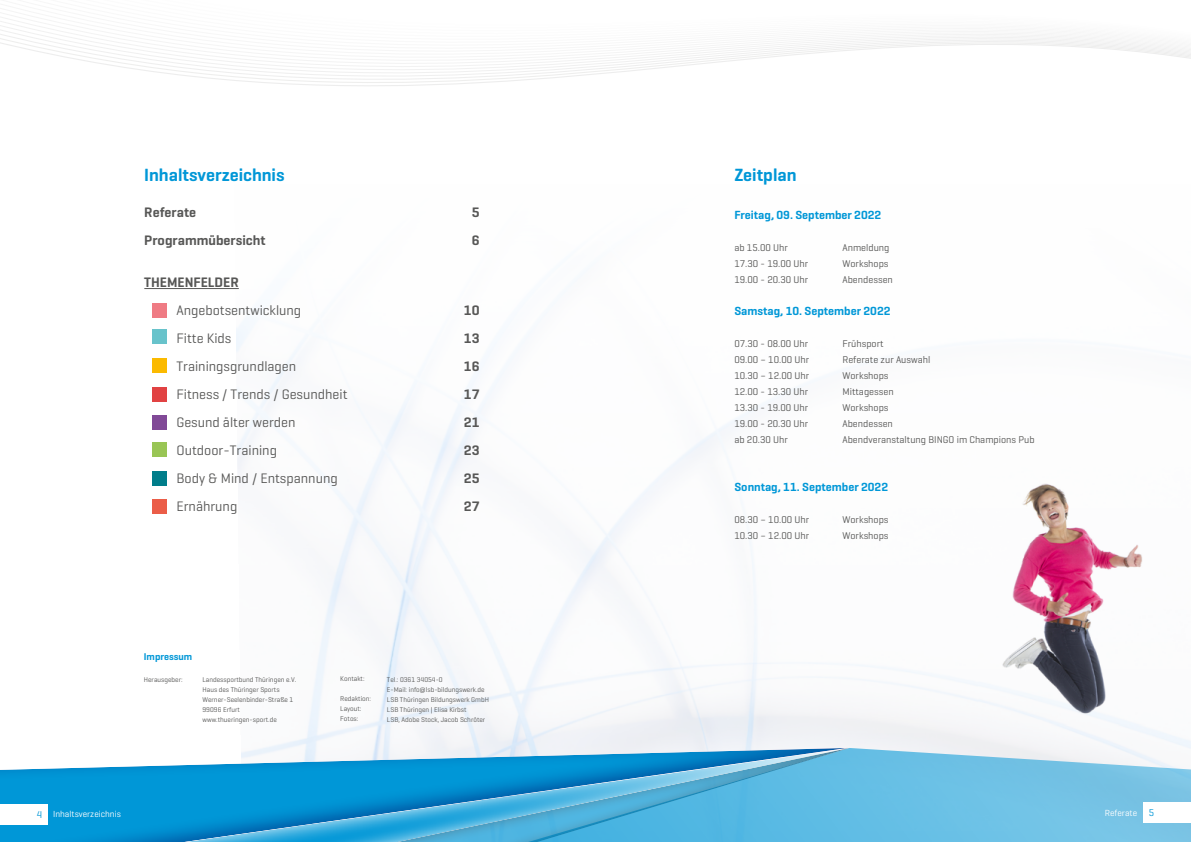
<style>
.page{position:relative;width:1191px;height:842px;background:#fff}
.page>*{position:absolute;margin:0;border:0;box-sizing:border-box;transform-origin:0 0}
.t1{font:600 18px "Geogrotesque";color:#0097d7}
.Fließtext{font:14px "Geogrotesque";color:#575756}
.Fließtext-2{font:600 14px "Geogrotesque";color:#575756}
.t2{font:600 12px "Geogrotesque";color:#0097d7}
.Fließtext-3{font:10px "Geogrotesque";color:#575756}
.t3{font:600 10px "Geogrotesque";color:#0097d7}
.t4{font:10px "Geogrotesque";color:#0097d7}
.Fließtext-4{font:9px "Geogrotesque";color:#fff}
.Fließtext-5{font:7px "Geogrotesque";color:#575756}
</style>
<div class="page">
<img style="left:235px;top:289px;width:956px;height:459px">
<svg style="left:858px;top:748px;width:333px;height:94px;background:#7fc7e7"></svg>
<svg style="left:0;top:764px;width:218px;height:78px;background:#0c99d6"></svg>
<div style="left:218px;top:741px;width:640px;height:101px;background:#000;opacity:.48"></div>
<div style="left:1143px;top:802px;width:48px;height:20px;background:#fff"></div>
<div style="left:0;top:805px;width:48px;height:20px;background:#fff"></div>
<hr style="left:144px;top:288px;width:95px;height:1px;background:#575756">
<div style="left:153px;top:303px;width:14px;height:14px;background:#ef7b84"></div>
<div style="left:153px;top:330px;width:14px;height:14px;background:#68c3cb"></div>
<div style="left:153px;top:358px;width:14px;height:15px;background:#fbba00"></div>
<div style="left:153px;top:387px;width:14px;height:14px;background:#e14243"></div>
<div style="left:153px;top:415px;width:14px;height:14px;background:#814997"></div>
<div style="left:153px;top:442px;width:14px;height:15px;background:#99c555"></div>
<div style="left:153px;top:471px;width:14px;height:14px;background:#007d8a"></div>
<div style="left:153px;top:499px;width:14px;height:14px;background:#eb5d48"></div>
<svg style="left:0;top:12px;width:1191px;height:74px"></svg>
<img style="left:980px;top:458px;width:182px;height:265px">
<p class="t1" style="left:144px;top:163px;width:142px">Inhaltsverzeichnis</p>
<p class="Fließtext-2" style="left:144px;top:203px;width:53px">Referate</p>
<p class="Fließtext-2" style="left:144px;top:231px;width:123px">Programmübersicht</p>
<p class="Fließtext-2" style="left:144px;top:274px;width:96px">THEMENFELDER</p>
<p class="Fließtext" style="left:176px;top:302px;width:126px">Angebotsentwicklung</p>
<p class="Fließtext" style="left:176px;top:330px;width:57px">Fitte Kids</p>
<p class="Fließtext" style="left:176px;top:358px;width:121px">Trainingsgrundlagen</p>
<p class="Fließtext" style="left:176px;top:386px;width:173px">Fitness / Trends / Gesundheit</p>
<p class="Fließtext" style="left:176px;top:414px;width:121px">Gesund älter werden</p>
<p class="Fließtext" style="left:176px;top:442px;width:102px">Outdoor-Training</p>
<p class="Fließtext" style="left:176px;top:470px;width:163px">Body &amp; Mind / Entspannung</p>
<p class="Fließtext" style="left:176px;top:498px;width:62px">Ernährung</p>
<p class="Fließtext-2" style="left:472px;top:203px;width:9px">5</p>
<p class="Fließtext-2" style="left:472px;top:231px;width:9px">6</p>
<p class="Fließtext-2" style="left:464px;top:301px;width:17px">10</p>
<p class="Fließtext-2" style="left:464px;top:329px;width:17px">13</p>
<p class="Fließtext-2" style="left:464px;top:357px;width:17px">16</p>
<p class="Fließtext-2" style="left:464px;top:385px;width:17px">17</p>
<p class="Fließtext-2" style="left:464px;top:413px;width:17px">21</p>
<p class="Fließtext-2" style="left:464px;top:441px;width:17px">23</p>
<p class="Fließtext-2" style="left:464px;top:469px;width:17px">25</p>
<p class="Fließtext-2" style="left:464px;top:497px;width:17px">27</p>
<p class="t1" style="left:734px;top:164px;width:64px">Zeitplan</p>
<p class="t2" style="left:734px;top:207px;width:148px">Freitag, 09. September 2022</p>
<p class="Fließtext-3" style="left:734px;top:241px;width:55px">ab 15.00 Uhr</p>
<p class="Fließtext-3" style="left:842px;top:241px;width:49px">Anmeldung</p>
<p class="Fließtext-3" style="left:734px;top:257px;width:75px">17.30 - 19.00 Uhr</p>
<p class="Fließtext-3" style="left:842px;top:257px;width:48px">Workshops</p>
<p class="Fließtext-3" style="left:734px;top:273px;width:75px">19.00 - 20.30 Uhr</p>
<p class="Fließtext-3" style="left:842px;top:273px;width:52px">Abendessen</p>
<p class="t2" style="left:734px;top:303px;width:158px">Samstag, 10. September 2022</p>
<p class="Fließtext-3" style="left:734px;top:337px;width:75px">07.30 - 08.00 Uhr</p>
<p class="Fließtext-3" style="left:842px;top:337px;width:43px">Frühsport</p>
<p class="Fließtext-3" style="left:734px;top:353px;width:76px">09.00 – 10.00 Uhr</p>
<p class="Fließtext-3" style="left:842px;top:353px;width:89px">Referate zur Auswahl</p>
<p class="Fließtext-3" style="left:734px;top:369px;width:76px">10.30 – 12.00 Uhr</p>
<p class="Fließtext-3" style="left:842px;top:369px;width:48px">Workshops</p>
<p class="Fließtext-3" style="left:734px;top:385px;width:75px">12.00 - 13.30 Uhr</p>
<p class="Fließtext-3" style="left:842px;top:385px;width:53px">Mittagessen</p>
<p class="Fließtext-3" style="left:734px;top:401px;width:75px">13.30 - 19.00 Uhr</p>
<p class="Fließtext-3" style="left:842px;top:401px;width:48px">Workshops</p>
<p class="Fließtext-3" style="left:734px;top:417px;width:75px">19.00 - 20.30 Uhr</p>
<p class="Fließtext-3" style="left:842px;top:417px;width:52px">Abendessen</p>
<p class="Fließtext-3" style="left:734px;top:433px;width:55px">ab 20.30 Uhr</p>
<p class="Fließtext-3" style="left:842px;top:433px;width:194px">Abendveranstaltung BINGO im Champions Pub</p>
<p class="t2" style="left:734px;top:479px;width:155px">Sonntag, 11. September 2022</p>
<p class="Fließtext-3" style="left:734px;top:513px;width:76px">08.30 – 10.00 Uhr</p>
<p class="Fließtext-3" style="left:842px;top:513px;width:48px">Workshops</p>
<p class="Fließtext-3" style="left:734px;top:529px;width:76px">10.30 – 12.00 Uhr</p>
<p class="Fließtext-3" style="left:842px;top:529px;width:48px">Workshops</p>
<p class="t3" style="left:144px;top:650px;width:50px">Impressum</p>
<p class="Fließtext-5" style="left:144px;top:675px;width:40px">Herausgeber:</p>
<p class="Fließtext-5" style="left:202px;top:675px;width:95px">Landessportbund Thüringen e.V.</p>
<p class="Fließtext-5" style="left:202px;top:685px;width:79px">Haus des Thüringer Sports</p>
<p class="Fließtext-5" style="left:202px;top:695px;width:92px">Werner-Seelenbinder-Straße 1</p>
<p class="Fließtext-5" style="left:202px;top:705px;width:39px">99096 Erfurt</p>
<p class="Fließtext-5" style="left:202px;top:715px;width:76px">www.thueringen-sport.de</p>
<p class="Fließtext-5" style="left:340px;top:675px;width:26px">Kontakt:</p>
<p class="Fließtext-5" style="left:340px;top:695px;width:32px">Redaktion:</p>
<p class="Fließtext-5" style="left:340px;top:705px;width:23px">Layout:</p>
<p class="Fließtext-5" style="left:340px;top:715px;width:20px">Fotos:</p>
<p class="Fließtext-5" style="left:387px;top:675px;width:57px">Tel.: 0361 34054-0</p>
<p class="Fließtext-5" style="left:387px;top:685px;width:99px">E-Mail: info@lsb-bildungswerk.de</p>
<p class="Fließtext-5" style="left:387px;top:695px;width:104px">LSB Thüringen Bildungswerk GmbH</p>
<p class="Fließtext-5" style="left:387px;top:705px;width:81px">LSB Thüringen | Elisa Kirbst</p>
<p class="Fließtext-5" style="left:387px;top:715px;width:100px">LSB, Adobe Stock, Jacob Schröter</p>
<p class="t4" style="left:37px;top:809px;width:7px">4</p>
<p class="Fließtext-4" style="left:53px;top:809px;width:69px">Inhaltsverzeichnis</p>
<p class="Fließtext-4" style="left:1104px;top:807px;width:34px">Referate</p>
<p class="t4" style="left:1148px;top:807px;width:7px">5</p>
</div>
